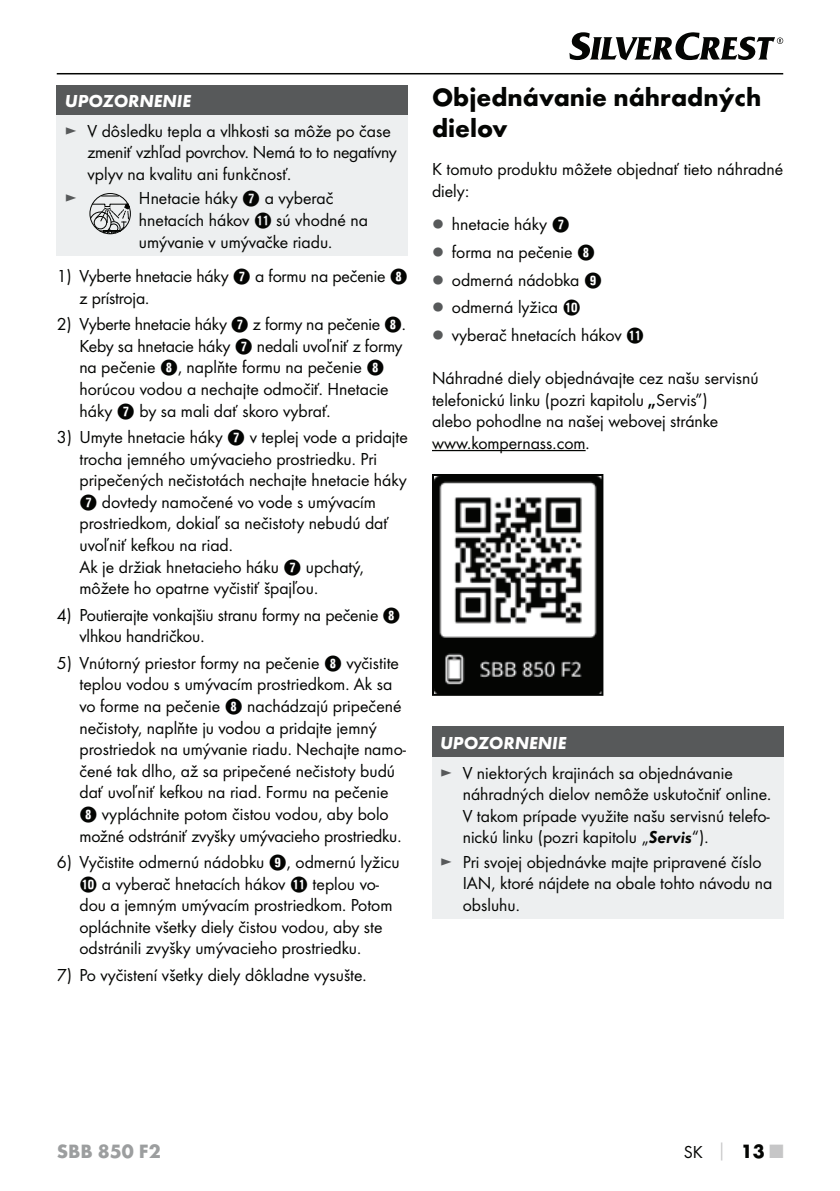
<style>
.page{position:relative;width:840px;height:1191px;background:#fff}
.page>*{position:absolute;margin:0;border:0;box-sizing:border-box;transform-origin:0 0}
.t1{font:700 26px/31.2px "Futura";color:#040503}
.t2{font:700 20px "Futura";color:#9c9e9f}
.t3{font:18px/21.6px "Futura Boo";color:#040503}
.t4{font:italic 700 18px "Futura";color:#fff}
.t5{font:18px "Futura Boo";color:#57595a}
.s1{color:#57595a}
.s2{font-family:"Hako PI Nummern"}
.s3{font-family:"Futura Dem Obl"}
.s4{font-family:"Futura";font-weight:700;color:#c6c6c7}
.s5{font-family:"Futura";font-weight:700;font-size:20px}
.s6{font-family:"Futura";font-weight:700;font-size:20px;color:#c6c6c7}
</style>
<div class="page">
<hr style="left:57px;top:73px;width:725px;height:1px;background:#040503">
<svg style="left:569px;top:32px;width:213px;height:28px"></svg>
<div style="left:57px;top:85px;width:351px;height:30px;background:#57595a"></div>
<div style="left:57px;top:115px;width:351px;height:141px;background:#edeff0"></div>
<div style="left:89px;top:193px;width:42px;height:41px;border:1px solid #040503;border-radius:50%"></div>
<svg style="left:89px;top:203px;width:41px;height:32px"></svg>
<svg style="left:101px;top:195px;width:18px;height:1px"></svg>
<hr style="left:432px;top:450px;width:153px;height:1px;background:#040503">
<img style="left:435px;top:477px;width:165px;height:216px">
<div style="left:432px;top:474px;width:171px;height:222px;border:2px solid #040503"></div>
<div style="left:432px;top:727px;width:350px;height:30px;background:#57595a"></div>
<div style="left:432px;top:757px;width:350px;height:162px;background:#edeff0"></div>
<p class="t4" style="left:65px;top:95px;width:128px">UPOZORNENIE</p>
<p class="t3" style="left:87px;top:121px;width:311px;text-indent:-23px"><span class="s1">►</span> V dôsledku tepla a vlhkosti sa môže po čase zmeniť vzhľad povrchov. Nemá to to negatívny vplyv na kvalitu ani funkčnosť.</p>
<p class="t5" style="left:65px;top:190px;width:14px">►</p>
<p class="t3" style="left:139px;top:189px;width:230px">Hnetacie háky <span class="s2">7</span> a vyberač hnetacích hákov <span class="s2">q</span> sú vhodné na umývanie v umývačke riadu.</p>
<p class="t3" style="left:79px;top:266px;width:329px;text-indent:-23px">1) Vyberte hnetacie háky <span class="s2">7</span> a formu na pečenie <span class="s2">8 </span>z prístroja.</p>
<p class="t3" style="left:79px;top:314px;width:328px;text-indent:-23px">2) Vyberte hnetacie háky <span class="s2">7</span> z formy na pečenie <span class="s2">8</span>.<br>Keby sa hnetacie háky <span class="s2">7</span> nedali uvoľniť z formy na pečenie <span class="s2">8</span>, naplňte formu na pečenie <span class="s2">8 </span>horúcou vodou a nechajte odmočiť. Hnetacie háky <span class="s2">7</span> by sa mali dať skoro vybrať.</p>
<p class="t3" style="left:79px;top:427px;width:330px;text-indent:-23px">3) Umyte hnetacie háky <span class="s2">7</span> v teplej vode a pridajte trocha jemného umývacieho prostriedku. Pri pripečených nečistotách nechajte hnetacie háky <span class="s2">7</span> dovtedy namočené vo vode s umývacím prostriedkom, dokiaľ sa nečistoty nebudú dať uvoľniť kefkou na riad.<br>Ak je držiak hnetacieho háku <span class="s2">7</span> upchatý, môžete ho opatrne vyčistiť špajľou.</p>
<p class="t3" style="left:79px;top:605px;width:322px;text-indent:-23px">4) Poutierajte vonkajšiu stranu formy na pečenie <span class="s2">8 </span>vlhkou handričkou.</p>
<p class="t3" style="left:79px;top:653px;width:328px;text-indent:-23px">5) Vnútorný priestor formy na pečenie <span class="s2">8</span> vyčistite teplou vodou s umývacím prostriedkom. Ak sa vo forme na pečenie <span class="s2">8</span> nachádzajú pripečené nečistoty, naplňte ju vodou a pridajte jemný prostriedok na umývanie riadu. Nechajte namo&shy;čené tak dlho, až sa pripečené nečistoty budú dať uvoľniť kefkou na riad. Formu na pečenie <span class="s2">8</span> vypláchnite potom čistou vodou, aby bolo možné odstrániť zvyšky umývacieho prostriedku.</p>
<p class="t3" style="left:79px;top:852px;width:322px;text-indent:-23px">6) Vyčistite odmernú nádobku <span class="s2">9</span>, odmernú lyžicu <span class="s2">0</span> a vyberač hnetacích hákov <span class="s2">q</span> teplou vo&shy;dou a jemným umývacím prostriedkom. Potom opláchnite všetky diely čistou vodou, aby ste odstránili zvyšky umývacieho prostriedku.</p>
<p class="t3" style="left:57px;top:965px;width:311px">7) Po vyčistení všetky diely dôkladne vysušte.</p>
<h1 class="t1" style="left:432px;top:84px;width:331px">Objednávanie náhradných dielov</h1>
<p class="t3" style="left:432px;top:160px;width:352px">K tomuto produktu môžete objednať tieto náhradné diely:</p>
<p class="t3" style="left:432px;top:211px;width:214px;line-height:27.6px"><span class="s1">▯</span> hnetacie háky <span class="s2">7<br></span><span class="s1">▯</span> forma na pečenie <span class="s2">8<br></span><span class="s1">▯</span> odmerná nádobka <span class="s2">9<br></span><span class="s1">▯</span> odmerná lyžica <span class="s2">0<br></span><span class="s1">▯</span> vyberač hnetacích hákov <span class="s2">q</span></p>
<p class="t3" style="left:432px;top:368px;width:328px">Náhradné diely objednávajte cez našu servisnú telefonickú linku (pozri kapitolu <span class="s3">„</span>Servis″)<br>alebo pohodlne na našej webovej stránke www.kompernass.com.</p>
<p class="t4" style="left:440px;top:737px;width:128px">UPOZORNENIE</p>
<p class="t3" style="left:462px;top:762px;width:310px;text-indent:-23px"><span class="s1">►</span> V niektorých krajinách sa objednávanie náhradných dielov nemôže uskutočniť online.<br>V takom prípade využite našu servisnú telefo&shy;nickú linku (pozri kapitolu „<span class="s3">Servis</span>“).</p>
<p class="t3" style="left:462px;top:852px;width:311px;text-indent:-23px"><span class="s1">►</span> Pri svojej objednávke majte pripravené číslo<br>IAN, ktoré nájdete na obale tohto návodu na obsluhu.</p>
<p class="t2" style="left:57px;top:1143px;width:105px">SBB 850 F2</p>
<p class="t3" style="left:683px;top:1142px;width:101px">SK <span class="s4">│</span> <span class="s5">13</span> <span class="s6">■</span></p>
</div>
